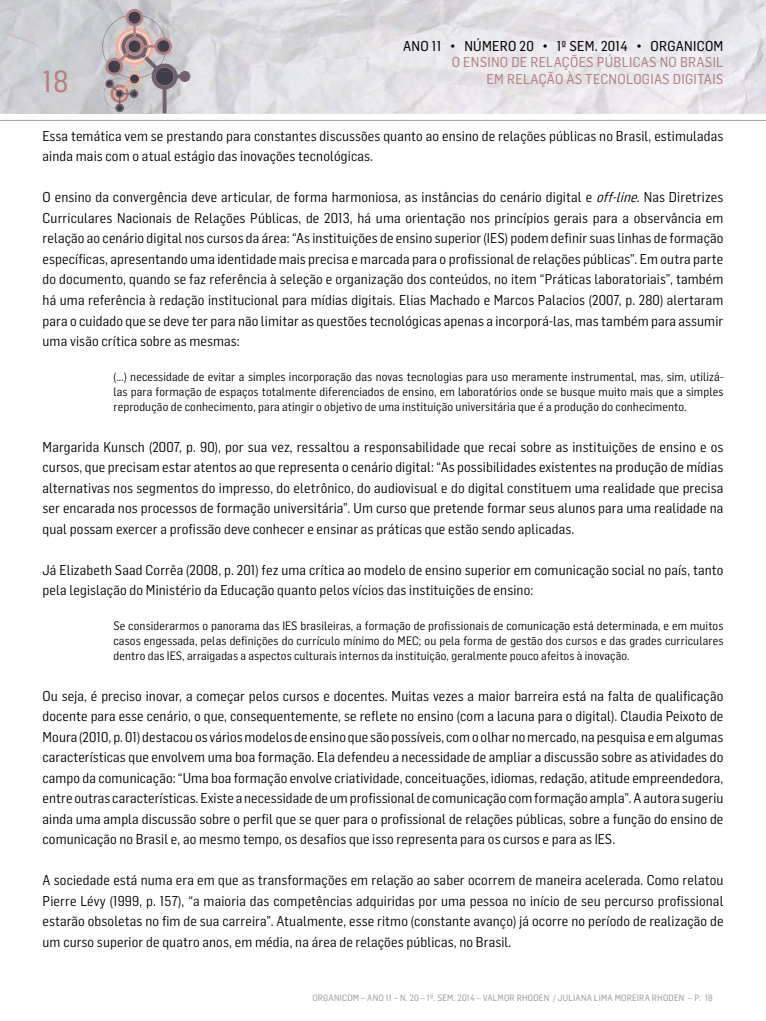
<style>
.page{position:relative;width:766px;height:1021px;background:#fff}
.page>*{position:absolute;margin:0;border:0;box-sizing:border-box;transform-origin:0 0}
.t1{font:30px "Flama Semicondensed Basic";color:#b38184}
.t2{font:14px/20.5px "Flama Semicondensed";letter-spacing:.01em;color:#000;text-align:justify}
.t3{font:14px/16.8px "Flama Semicondensed Basic";letter-spacing:.02em;color:#b38184;text-align:right}
.t4{font:14px "Flama Semicondensed Basic";letter-spacing:.02em;color:#000}
.t5{font:12px/15px "Flama Semicondensed";letter-spacing:.01em;color:#000;text-align:justify}
.t6{font:9px "Flama Semicondensed Basic";letter-spacing:.02em;color:#9d9d9c}
.s1{font-style:italic}
</style>
<div class="page">
<img style="left:0;top:0;width:765px;height:113px">
<hr style="left:0;top:120px;width:765px;height:1px;background:#9d9d9c">
<svg style="left:102px;top:9px;width:88px;height:104px;background:#b4aaae"></svg>
<p class="t4" style="left:403px;top:37px;width:321px">ANO 11 • NÚMERO 20 • 1º SEM. 2014 • ORGANICOM</p>
<p class="t3" style="left:451px;top:53px;width:273px">O ENSINO DE RELAÇÕES PÚBLICAS NO BRASIL<br>EM RELAÇÃO ÀS TECNOLOGIAS DIGITAIS</p>
<h1 class="t1" style="left:43px;top:62px;width:28px">18</h1>
<p class="t2" style="left:43px;top:125px;width:682px">Essa temática vem se prestando para constantes discussões quanto ao ensino de relações públicas no Brasil, estimuladas ainda mais com o atual estágio das inovações tecnológicas.</p>
<p class="t2" style="left:43px;top:187px;width:682px">O ensino da convergência deve articular, de forma harmoniosa, as instâncias do cenário digital e <span class="s1">off-line</span>. Nas Diretrizes Curriculares Nacionais de Relações Públicas, de 2013, há uma orientação nos princípios gerais para a observância em relação ao cenário digital nos cursos da área: “As instituições de ensino superior (IES) podem definir suas linhas de formação específicas, apresentando uma identidade mais precisa e marcada para o profissional de relações públicas”. Em outra parte do documento, quando se faz referência à seleção e organização dos conteúdos, no item “Práticas laboratoriais”, também há uma referência à redação institucional para mídias digitais. Elias Machado e Marcos Palacios (2007, p. 280) alertaram para o cuidado que se deve ter para não limitar as questões tecnológicas apenas a incorporá-las, mas também para assumir uma visão crítica sobre as mesmas:</p>
<p class="t5" style="left:113px;top:369px;width:611px">(...) necessidade de evitar a simples incorporação das novas tecnologias para uso meramente instrumental, mas, sim, utilizá&shy;las para formação de espaços totalmente diferenciados de ensino, em laboratórios onde se busque muito mais que a simples reprodução de conhecimento, para atingir o objetivo de uma instituição universitária que é a produção do conhecimento.</p>
<p class="t2" style="left:43px;top:436px;width:682px">Margarida Kunsch (2007, p. 90), por sua vez, ressaltou a responsabilidade que recai sobre as instituições de ensino e os cursos, que precisam estar atentos ao que representa o cenário digital: “As possibilidades existentes na produção de mídias alternativas nos segmentos do impresso, do eletrônico, do audiovisual e do digital constituem uma realidade que precisa ser encarada nos processos de formação universitária”. Um curso que pretende formar seus alunos para uma realidade na qual possam exercer a profissão deve conhecer e ensinar as práticas que estão sendo aplicadas.</p>
<p class="t2" style="left:43px;top:559px;width:682px">Já Elizabeth Saad Corrêa (2008, p. 201) fez uma crítica ao modelo de ensino superior em comunicação social no país, tanto pela legislação do Ministério da Educação quanto pelos vícios das instituições de ensino:</p>
<p class="t5" style="left:113px;top:618px;width:611px">Se considerarmos o panorama das IES brasileiras, a formação de profissionais de comunicação está determinada, e em muitos casos engessada, pelas definições do currículo mínimo do MEC; ou pela forma de gestão dos cursos e das grades curriculares dentro das IES, arraigadas a aspectos culturais internos da instituição, geralmente pouco afeitos à inovação.</p>
<p class="t2" style="left:43px;top:685px;width:682px">Ou seja, é preciso inovar, a começar pelos cursos e docentes. Muitas vezes a maior barreira está na falta de qualificação docente para esse cenário, o que, consequentemente, se reflete no ensino (com a lacuna para o digital). Claudia Peixoto de Moura (2010, p. 01) destacou os vários modelos de ensino que são possíveis, com o olhar no mercado, na pesquisa e em algumas características que envolvem uma boa formação. Ela defendeu a necessidade de ampliar a discussão sobre as atividades do campo da comunicação: “Uma boa formação envolve criatividade, conceituações, idiomas, redação, atitude empreendedora, entre outras características. Existe a necessidade de um profissional de comunicação com formação ampla”. A autora sugeriu ainda uma ampla discussão sobre o perfil que se quer para o profissional de relações públicas, sobre a função do ensino de comunicação no Brasil e, ao mesmo tempo, os desafios que isso representa para os cursos e para as IES.</p>
<p class="t2" style="left:43px;top:869px;width:682px">A sociedade está numa era em que as transformações em relação ao saber ocorrem de maneira acelerada. Como relatou Pierre Lévy (1999, p. 157), “a maioria das competências adquiridas por uma pessoa no início de seu percurso profissional estarão obsoletas no fim de sua carreira”. Atualmente, esse ritmo (constante avanço) já ocorre no período de realização de um curso superior de quatro anos, em média, na área de relações públicas, no Brasil.</p>
<p class="t6" style="left:312px;top:992px;width:402px">ORGANICOM – ANO 11 – N. 20 – 1º. SEM. 2014 – VALMOR RHODEN / JULIANA LIMA MOREIRA RHODEN – P. 18</p>
</div>
